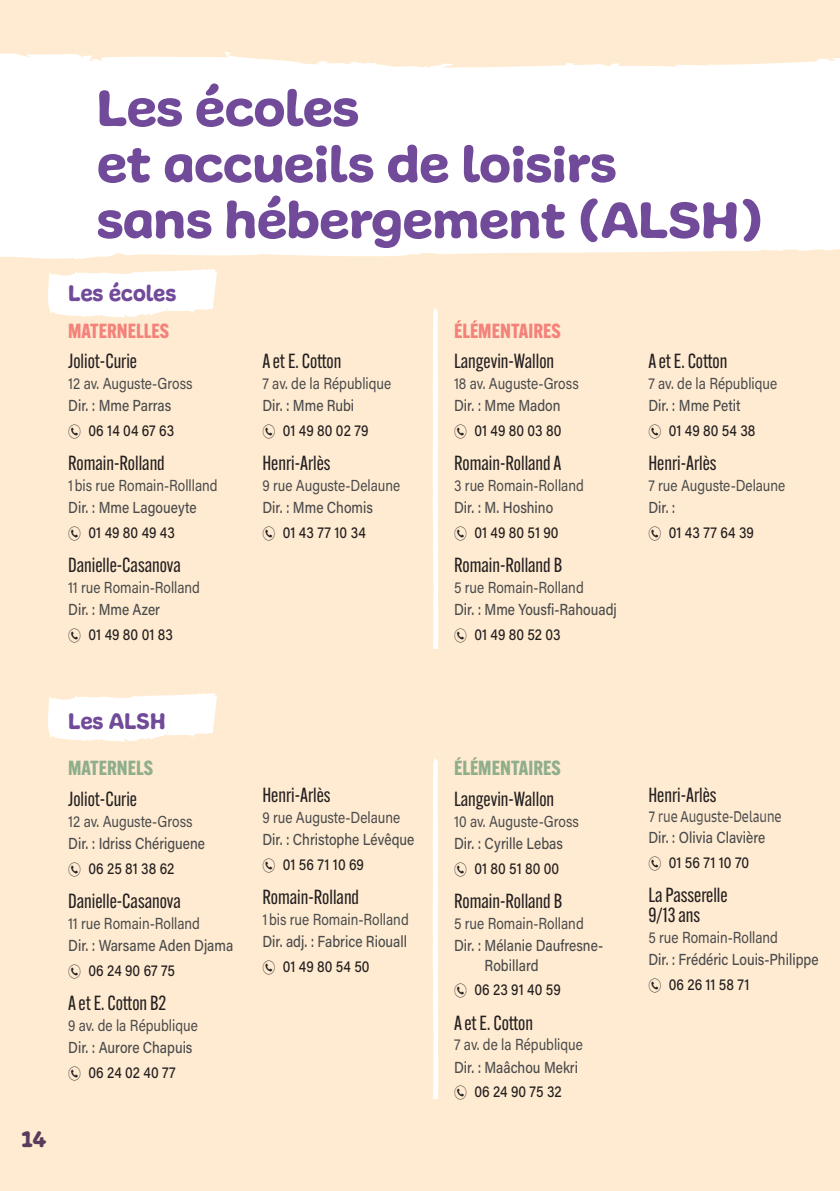
<style>
.page{position:relative;width:840px;height:1191px;background:#fff}
.page>*{position:absolute;margin:0;border:0;box-sizing:border-box;transform-origin:0 0}
.titre{font:54px/56px "Freude";letter-spacing:-.01em;color:#714a9a;scale:1.1 1}
.titre_1{font:24px "Freude";color:#714a9a}
.pagination{font:24px "Freude";color:#593b5b}
.tableauSousTitre{font:20px/20px "Alternate Gothic ATF";color:#231f20}
.tableauTitre{font:700 20px "Alternate Gothic ATF";color:#f3827a}
.tableauTitre-2{font:700 20px "Alternate Gothic ATF";color:#90ae8c}
.TableauTC{font:16px "Acumin Variable Concept";color:#4b4c4d;scale:.85 1}
.TableauTC_Dir{font:16px/19.2px "Acumin Variable Concept";color:#4b4c4d;scale:.85 1}
.t1{font:16px "Acumin Variable Concept";color:#231f20;scale:.85 1}
.tableauSousTitre-2{font:15px "Signo";color:#4b4c4d;scale:.85 1}
.s1{font-family:"typeecon";font-size:14px}
</style>
<div class="page">
<div style="left:0;top:265px;width:839px;height:926px;background:#ffebd1"></div>
<svg style="left:0;top:249px;width:839px;height:69px"></svg>
<svg style="left:0;top:0;width:839px;height:68px;background:#ffecd5"></svg>
<svg style="left:48px;top:269px;width:170px;height:48px;background:#fffbf7"></svg>
<svg style="left:48px;top:693px;width:170px;height:48px;background:#fffbf7"></svg>
<svg style="left:432px;top:308px;width:6px;height:340px"></svg>
<svg style="left:432px;top:758px;width:6px;height:340px"></svg>
<p class="titre" style="left:96px;top:81px;width:607px">Les écoles<br>et accueils de loisirs<br>sans hébergement (ALSH)</p>
<p class="titre_1" style="left:68px;top:279px;width:110px">Les écoles</p>
<p class="tableauTitre" style="left:68px;top:318px;width:102px">MATERNELLES</p>
<p class="tableauTitre" style="left:454px;top:318px;width:108px">ÉLÉMENTAIRES</p>
<p class="tableauSousTitre" style="left:68px;top:351px;width:70px">Joliot-Curie</p>
<p class="TableauTC" style="left:68px;top:372px;width:148px">12 av. Auguste-Gross</p>
<p class="TableauTC_Dir" style="left:68px;top:395px;width:123px">Dir. : Mme Parras</p>
<p class="t1" style="left:68px;top:419px;width:126px"><span class="s1">N</span> 06 14 04 67 63</p>
<p class="tableauSousTitre" style="left:68px;top:453px;width:98px">Romain-Rolland</p>
<p class="TableauTC" style="left:68px;top:474px;width:177px">1bis rue Romain-Rollland</p>
<p class="TableauTC_Dir" style="left:68px;top:497px;width:153px">Dir. : Mme Lagoueyte</p>
<p class="t1" style="left:68px;top:521px;width:127px"><span class="s1">N</span> 01 49 80 49 43</p>
<p class="tableauSousTitre" style="left:68px;top:555px;width:114px">Danielle-Casanova</p>
<p class="TableauTC" style="left:68px;top:576px;width:157px">11 rue Romain-Rolland</p>
<p class="TableauTC_Dir" style="left:68px;top:599px;width:110px">Dir. : Mme Azer</p>
<p class="t1" style="left:68px;top:623px;width:125px"><span class="s1">N</span> 01 49 80 01 83</p>
<p class="tableauSousTitre" style="left:262px;top:351px;width:80px">A et E. Cotton</p>
<p class="TableauTC" style="left:262px;top:372px;width:153px">7 av. de la République</p>
<p class="TableauTC_Dir" style="left:262px;top:395px;width:109px">Dir. : Mme Rubi</p>
<p class="t1" style="left:262px;top:419px;width:126px"><span class="s1">N</span> 01 49 80 02 79</p>
<p class="tableauSousTitre" style="left:262px;top:453px;width:70px">Henri-Arlès</p>
<p class="TableauTC" style="left:262px;top:474px;width:164px">9 rue Auguste-Delaune</p>
<p class="TableauTC_Dir" style="left:262px;top:497px;width:131px">Dir. : Mme Chomis</p>
<p class="t1" style="left:262px;top:521px;width:123px"><span class="s1">N</span> 01 43 77 10 34</p>
<p class="tableauSousTitre" style="left:454px;top:351px;width:102px">Langevin-Wallon</p>
<p class="TableauTC" style="left:454px;top:372px;width:148px">18 av. Auguste-Gross</p>
<p class="TableauTC_Dir" style="left:454px;top:395px;width:127px">Dir. : Mme Madon</p>
<p class="t1" style="left:454px;top:419px;width:128px"><span class="s1">N</span> 01 49 80 03 80</p>
<p class="tableauSousTitre" style="left:454px;top:453px;width:109px">Romain-Rolland A</p>
<p class="TableauTC" style="left:454px;top:474px;width:154px">3 rue Romain-Rolland</p>
<p class="TableauTC_Dir" style="left:454px;top:497px;width:118px">Dir. : M. Hoshino</p>
<p class="t1" style="left:454px;top:521px;width:124px"><span class="s1">N</span> 01 49 80 51 90</p>
<p class="tableauSousTitre" style="left:454px;top:555px;width:110px">Romain-Rolland B</p>
<p class="TableauTC" style="left:454px;top:576px;width:154px">5 rue Romain-Rolland</p>
<p class="TableauTC_Dir" style="left:454px;top:599px;width:193px">Dir. : Mme Yousfi-Rahouadj</p>
<p class="t1" style="left:454px;top:623px;width:127px"><span class="s1">N</span> 01 49 80 52 03</p>
<p class="tableauSousTitre" style="left:648px;top:351px;width:80px">A et E. Cotton</p>
<p class="TableauTC" style="left:648px;top:372px;width:153px">7 av. de la République</p>
<p class="TableauTC_Dir" style="left:648px;top:395px;width:110px">Dir. : Mme Petit</p>
<p class="t1" style="left:648px;top:419px;width:127px"><span class="s1">N</span> 01 49 80 54 38</p>
<p class="tableauSousTitre" style="left:648px;top:453px;width:70px">Henri-Arlès</p>
<p class="TableauTC" style="left:648px;top:474px;width:163px">7 rue Auguste-Delaune</p>
<p class="TableauTC_Dir" style="left:648px;top:497px;width:33px">Dir. :</p>
<p class="t1" style="left:648px;top:521px;width:126px"><span class="s1">N</span> 01 43 77 64 39</p>
<p class="pagination" style="left:22px;top:1124px;width:26px">14</p>
<p class="titre_1" style="left:68px;top:706px;width:99px">Les ALSH</p>
<p class="tableauTitre-2" style="left:68px;top:755px;width:86px">MATERNELS</p>
<p class="tableauSousTitre" style="left:68px;top:789px;width:70px">Joliot-Curie</p>
<p class="TableauTC" style="left:68px;top:810px;width:148px">12 av. Auguste-Gross</p>
<p class="TableauTC_Dir" style="left:68px;top:833px;width:163px">Dir. : Idriss Chériguene</p>
<p class="t1" style="left:68px;top:857px;width:126px"><span class="s1">N</span> 06 25 81 38 62</p>
<p class="tableauSousTitre" style="left:68px;top:891px;width:114px">Danielle-Casanova</p>
<p class="TableauTC" style="left:68px;top:912px;width:157px">11 rue Romain-Rolland</p>
<p class="TableauTC_Dir" style="left:68px;top:935px;width:196px">Dir. : Warsame Aden Djama</p>
<p class="t1" style="left:68px;top:959px;width:127px"><span class="s1">N</span> 06 24 90 67 75</p>
<p class="tableauSousTitre" style="left:68px;top:993px;width:100px">A et E. Cotton B2</p>
<p class="TableauTC" style="left:68px;top:1014px;width:154px">9 av. de la République</p>
<p class="TableauTC_Dir" style="left:68px;top:1037px;width:148px">Dir. : Aurore Chapuis</p>
<p class="t1" style="left:68px;top:1061px;width:128px"><span class="s1">N</span> 06 24 02 40 77</p>
<p class="tableauSousTitre" style="left:262px;top:785px;width:70px">Henri-Arlès</p>
<p class="TableauTC" style="left:262px;top:806px;width:164px">9 rue Auguste-Delaune</p>
<p class="TableauTC_Dir" style="left:262px;top:829px;width:180px">Dir. : Christophe Lévêque</p>
<p class="t1" style="left:262px;top:853px;width:121px"><span class="s1">N</span> 01 56 71 10 69</p>
<p class="tableauSousTitre" style="left:262px;top:887px;width:98px">Romain-Rolland</p>
<p class="TableauTC" style="left:262px;top:908px;width:174px">1bis rue Romain-Rolland</p>
<p class="TableauTC_Dir" style="left:262px;top:931px;width:172px">Dir. adj. : Fabrice Riouall</p>
<p class="t1" style="left:262px;top:955px;width:128px"><span class="s1">N</span> 01 49 80 54 50</p>
<p class="tableauTitre-2" style="left:454px;top:755px;width:108px">ÉLÉMENTAIRES</p>
<p class="tableauSousTitre" style="left:454px;top:789px;width:102px">Langevin-Wallon</p>
<p class="TableauTC" style="left:454px;top:810px;width:148px">10 av. Auguste-Gross</p>
<p class="TableauTC_Dir" style="left:454px;top:833px;width:129px">Dir. : Cyrille Lebas</p>
<p class="t1" style="left:454px;top:857px;width:125px"><span class="s1">N</span> 01 80 51 80 00</p>
<p class="tableauSousTitre" style="left:454px;top:891px;width:110px">Romain-Rolland B</p>
<p class="TableauTC" style="left:454px;top:912px;width:154px">5 rue Romain-Rolland</p>
<p class="TableauTC_Dir" style="left:484px;top:935px;width:141px;text-indent:-31px">Dir. : Mélanie Daufresne-<br>Robillard</p>
<p class="t1" style="left:454px;top:978px;width:127px"><span class="s1">N</span> 06 23 91 40 59</p>
<p class="tableauSousTitre" style="left:454px;top:1012px;width:80px">A et E. Cotton</p>
<p class="TableauTC" style="left:454px;top:1034px;width:153px">7 av. de la République</p>
<p class="TableauTC_Dir" style="left:454px;top:1056px;width:147px">Dir. : Maâchou Mekri</p>
<p class="t1" style="left:454px;top:1080px;width:128px"><span class="s1">N</span> 06 24 90 75 32</p>
<p class="tableauSousTitre" style="left:648px;top:785px;width:70px">Henri-Arlès</p>
<p class="tableauSousTitre-2" style="left:648px;top:807px;width:158px">7 rue Auguste-Delaune</p>
<p class="TableauTC_Dir" style="left:648px;top:827px;width:139px">Dir. : Olivia Clavière</p>
<p class="t1" style="left:648px;top:851px;width:120px"><span class="s1">N</span> 01 56 71 10 70</p>
<p class="tableauSousTitre" style="left:648px;top:885px;width:81px">La Passerelle<br>9/13 ans</p>
<p class="TableauTC" style="left:648px;top:926px;width:154px">5 rue Romain-Rolland</p>
<p class="TableauTC_Dir" style="left:648px;top:949px;width:202px">Dir. : Frédéric Louis-Philippe</p>
<p class="t1" style="left:648px;top:973px;width:120px"><span class="s1">N</span> 06 26 11 58 71</p>
</div>
